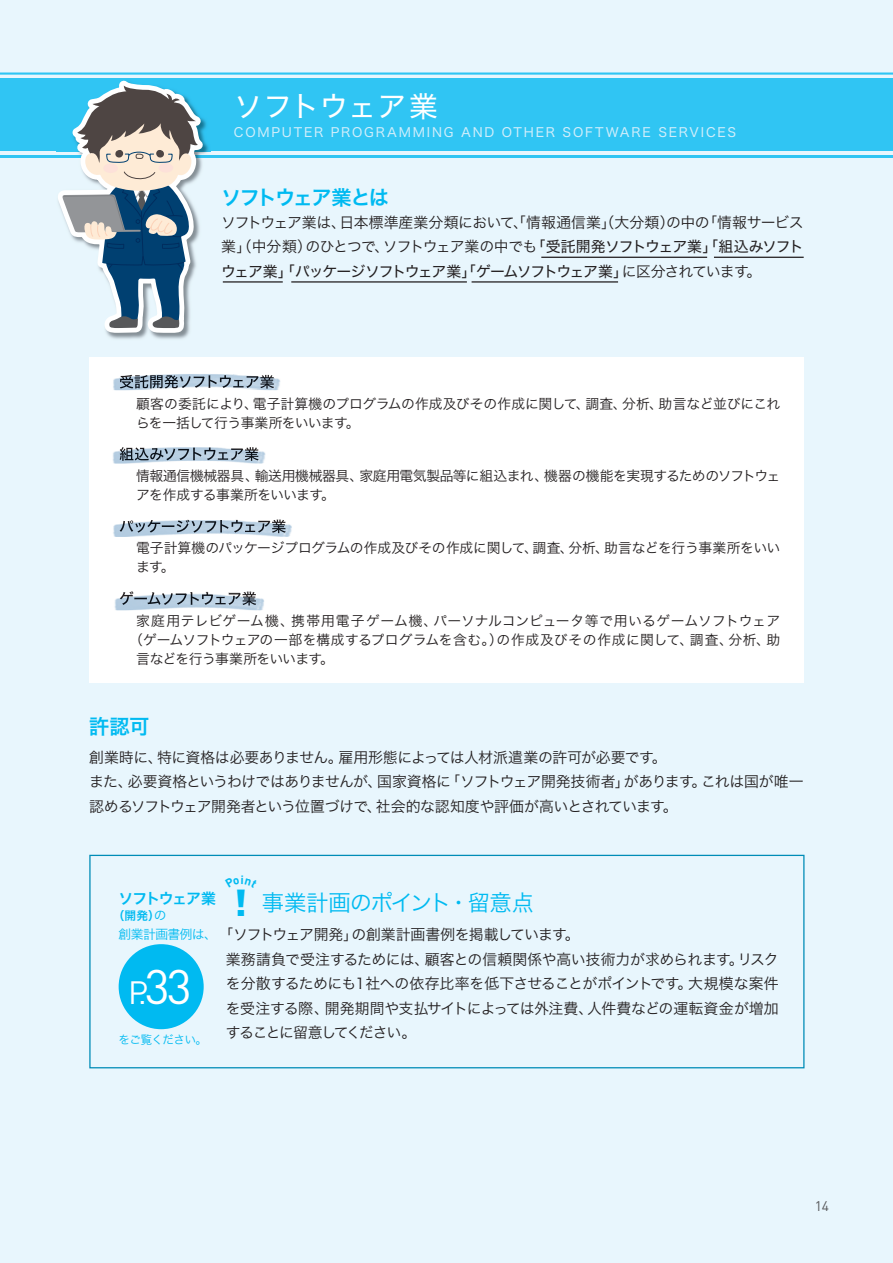
<style>
.page{position:relative;width:893px;height:1263px;background:#e8f6fd}
.page>*{position:absolute;margin:0;border:0;box-sizing:border-box;transform-origin:0 0}
.t1{font:900 37.05px "DIN";color:#00baf1}
.t2{font:31.95px "DIN";color:#fff}
.t3{font:28.65px "Hira Kaku Std W4";letter-spacing:.01em;color:#fff}
.t4{font:22.35px "Hira Kaku Std W3";letter-spacing:-.03em;color:#00baf1}
.t5{font:20.25px "Hira Kaku Std W6";letter-spacing:-.08em;color:#00baf1}
.t6{font:14.85px/24.5px "Hira Kaku Std W3";letter-spacing:-.03em;color:#231f20}
.t7{font:14.85px "Hira Kaku Std W4";letter-spacing:-.08em;color:#231f20}
.t8{font:14.85px "Hira Kaku Std W6";letter-spacing:-.08em;color:#00baf1}
.t9{font:13.8px/19.2px "Hira Kaku Std W3";letter-spacing:-.015em;color:#231f20}
.t10{font:13.8px/19.2px "Hira Kaku Std W3";letter-spacing:-.035em;color:#231f20}
.t11{font:13.8px "Hira Kaku Std W3";letter-spacing:.015em;color:#231f20}
.t12{font:13.8px "Hira Kaku Std W3";letter-spacing:.02em;color:#231f20}
.t13{font:13.8px "Hira Kaku Std W3";letter-spacing:-.05em;color:#231f20}
.t14{font:13.8px "DIN";color:#57585a}
.t15{font:12.75px "Hira Kaku Std W4";letter-spacing:.14em;color:#d1eefb}
.t16{font:12.75px "Hira Kaku Std W3";letter-spacing:-.04em;color:#00baf1}
.t17{font:11.7px "Hira Kaku Std W3";letter-spacing:-.06em;color:#00baf1}
.t18{font:11.7px "Hira Kaku Std W6";color:#00baf1}
.s1{font-family:"Hira Kaku Std W4"}
.s2{font-family:"Hira Kaku Std W3"}
.s3{font-family:"Hira Kaku Std W3";font-size:12.75px}
.s4{font-size:47.85px}
</style>
<div class="page">
<div style="left:0;top:79px;width:893px;height:72px;background:#30c5f3"></div>
<hr style="left:0;top:72px;width:893px;height:3px;background:#30c5f3">
<hr style="left:0;top:155px;width:893px;height:2px;background:#30c5f3">
<svg style="left:50px;top:80px;width:171px;height:259px"></svg>
<div style="left:89px;top:357px;width:715px;height:325px;background:#fff"></div>
<img style="left:113px;top:374px;width:168px;height:16px">
<img style="left:120px;top:375px;width:154px;height:14px">
<img style="left:113px;top:450px;width:153px;height:14px">
<img style="left:120px;top:447px;width:139px;height:14px">
<img style="left:113px;top:524px;width:179px;height:13px">
<img style="left:120px;top:520px;width:166px;height:13px">
<img style="left:114px;top:598px;width:150px;height:12px">
<img style="left:120px;top:594px;width:136px;height:11px">
<div style="left:119px;top:944px;width:85px;height:85px;background:#00baf1;border-radius:50%"></div>
<div style="left:89px;top:855px;width:715px;height:213px;border:1px solid #008cb7"></div>
<hr style="left:541px;top:257px;width:166px;height:1px;background:#231f20">
<hr style="left:223px;top:281px;width:60px;height:2px;background:#231f20">
<hr style="left:291px;top:281px;width:176px;height:2px;background:#231f20">
<hr style="left:472px;top:281px;width:146px;height:2px;background:#231f20">
<hr style="left:714px;top:257px;width:90px;height:1px;background:#231f20">
<h3 class="t3" style="left:234px;top:84px;width:205px">ソフトウェア業</h3>
<p class="t15" style="left:234px;top:122px;width:504px">COMPUTER PROGRAMMING AND OTHER SOFTWARE SERVICES</p>
<h3 class="t5" style="left:221px;top:182px;width:169px">ソフトウェア業とは</h3>
<p class="t6" style="left:221px;top:210px;width:584px">ソフトウェア業は、日本標準産業分類において、「情報通信業」（大分類）の中の「情報サービス業」（中分類）のひとつで、ソフトウェア業の中でも<span class="s1">「受託開発ソフトウェア業」「組込みソフト</span></p>
<p class="t7" style="left:221px;top:260px;width:542px">ウェア業」「パッケージソフトウェア業」「ゲームソフトウェア業」<span class="s2">に区分されています。</span></p>
<p class="t9" style="left:136px;top:394px;width:646px">顧客の委託により、電子計算機のプログラムの作成及びその作成に関して、調査、分析、助言など並びにこれらを一括して行う事業所をいいます。</p>
<p class="t10" style="left:136px;top:466px;width:646px">情報通信機械器具、輸送用機械器具、家庭用電気製品等に組込まれ、機器の機能を実現するためのソフトウェアを作成する事業所をいいます。</p>
<p class="t9" style="left:136px;top:538px;width:646px">電子計算機のパッケージプログラムの作成及びその作成に関して、調査、分析、助言などを行う事業所をいいます。</p>
<p class="t12" style="left:136px;top:610px;width:646px">家庭用テレビゲーム機、携帯用電子ゲーム機、パーソナルコンピュータ等で用いるゲームソフトウェア</p>
<p class="t11" style="left:129px;top:629px;width:653px">（ゲームソフトウェアの一部を構成するプログラムを含む。）の作成及びその作成に関して、調査、分析、助</p>
<p class="t13" style="left:136px;top:648px;width:199px">言などを行う事業所をいいます。</p>
<h3 class="t5" style="left:89px;top:710px;width:62px">許認可</h3>
<p class="t6" style="left:89px;top:745px;width:716px">創業時に、特に資格は必要ありません。雇用形態によっては人材派遣業の許可が必要です。<br>また、必要資格というわけではありませんが、国家資格に「ソフトウェア開発技術者」があります。これは国が唯一認めるソフトウェア開発者という位置づけで、社会的な認知度や評価が高いとされています。</p>
<p class="t8" style="left:119px;top:887px;width:99px">ソフトウェア業</p>
<p class="t18" style="left:113px;top:907px;width:55px">（開発）<span class="s3">の</span></p>
<p class="t16" style="left:119px;top:924px;width:100px">創業計画書例は、</p>
<h2 class="t2" style="left:128px;top:973px;width:65px">P.<span class="s4">33</span></h2>
<p class="t17" style="left:119px;top:1031px;width:90px">をご覧ください。</p>
<h1 class="t1" style="left:233px;top:878px;width:15px">!</h1>
<h3 class="t4" style="left:262px;top:886px;width:274px">事業計画のポイント・留意点</h3>
<p class="t6" style="left:226px;top:922px;width:554px;text-indent:-7px">「ソフトウェア開発」の創業計画書例を掲載しています。<br>業務請負で受注するためには、顧客との信頼関係や高い技術力が求められます。リスクを分散するためにも１社への依存比率を低下させることがポイントです。大規模な案件を受注する際、開発期間や支払サイトによっては外注費、人件費などの運転資金が増加することに留意してください。</p>
<p class="t14" style="left:815px;top:1197px;width:16px">14</p>
</div>
